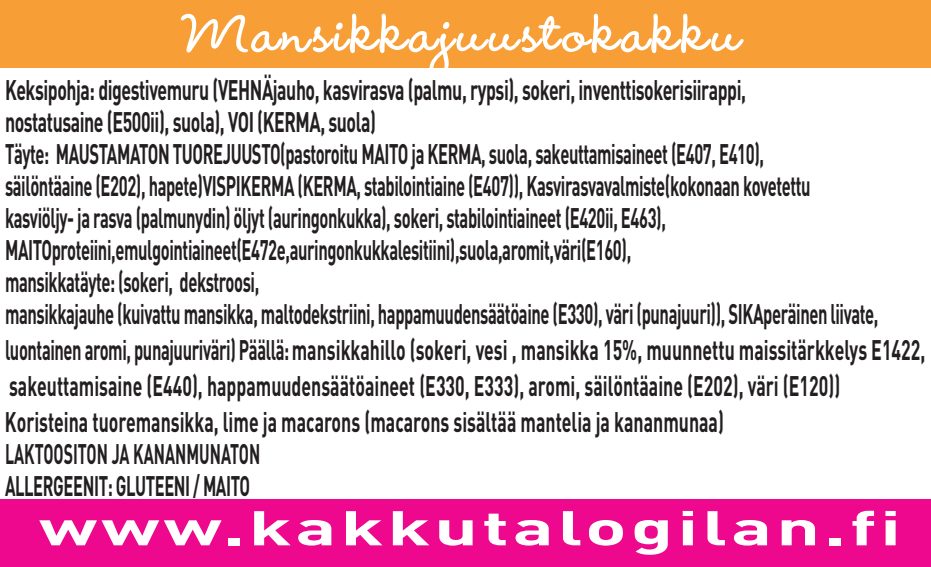
<style>
.page{position:relative;width:931px;height:567px;background:#fff}
.page>*{position:absolute;margin:0;border:0;box-sizing:border-box;transform-origin:0 0}
.t1{font:700 72px "Wendy LP Std";letter-spacing:.05em;color:#fff;scale:1.07 1}
.t2{font:700 48px "DIN";letter-spacing:.05em;color:#fff;scale:1.6 1}
.t3{font:700 28px/32px "DIN";letter-spacing:-.025em;color:#231f20;scale:.63 1}
.t4{font:700 28px/36px "DIN";color:#231f20;scale:.59 1}
.t5{font:700 28px/32px "DIN";letter-spacing:-.025em;color:#231f20;scale:.56 1}
</style>
<div class="page">
<div style="left:0;top:0;width:931px;height:68px;background:#f79f36"></div>
<div style="left:0;top:499px;width:931px;height:68px;background:#ed088d"></div>
<h1 class="t1" style="left:185px;top:-11px;width:521px">Mansikkajuustokakku</h1>
<p class="t3" style="left:5px;top:73px;width:1387px">Keksipohja: digestivemuru (VEHNÄjauho, kasvirasva (palmu, rypsi), sokeri, inventtisokerisiirappi,<br>nostatusaine (E500ii), suola), VOI (KERMA, suola)<br>Täyte: MAUSTAMATON TUOREJUUSTO(pastoroitu MAITO ja KERMA, suola, sakeuttamisaineet (E407, E410),<br>säilöntäaine (E202), hapete)VISPIKERMA (KERMA, stabilointiaine (E407)), Kasvirasvavalmiste(kokonaan kovetettu kasviöljy- ja rasva (palmunydin) öljyt (auringonkukka), sokeri, stabilointiaineet (E420ii, E463), MAITOproteiini,emulgointiaineet(E472e,auringonkukkalesitiini),suola,aromit,väri(E160),<br>mansikkatäyte: (sokeri, dekstroosi,<br>mansikkajauhe (kuivattu mansikka, maltodekstriini, happamuudensäätöaine (E330), väri (punajuuri)), SIKAperäinen liivate,</p>
<p class="t4" style="left:5px;top:331px;width:1561px">luontainen aromi, punajuuriväri) Päällä: mansikkahillo (sokeri, vesi , mansikka 15%, muunnettu maissitärkkelys E1422, sakeuttamisaine (E440), happamuudensäätöaineet (E330, E333), aromi, säilöntäaine (E202), väri (E120))<br>Koristeina tuoremansikka, lime ja macarons (macarons sisältää mantelia ja kananmunaa)</p>
<p class="t5" style="left:5px;top:437px;width:457px">LAKTOOSITON JA KANANMUNATON<br>ALLERGEENIT: GLUTEENI / MAITO</p>
<h2 class="t2" style="left:39px;top:497px;width:540px">www.kakkutalogilan.fi</h2>
</div>
